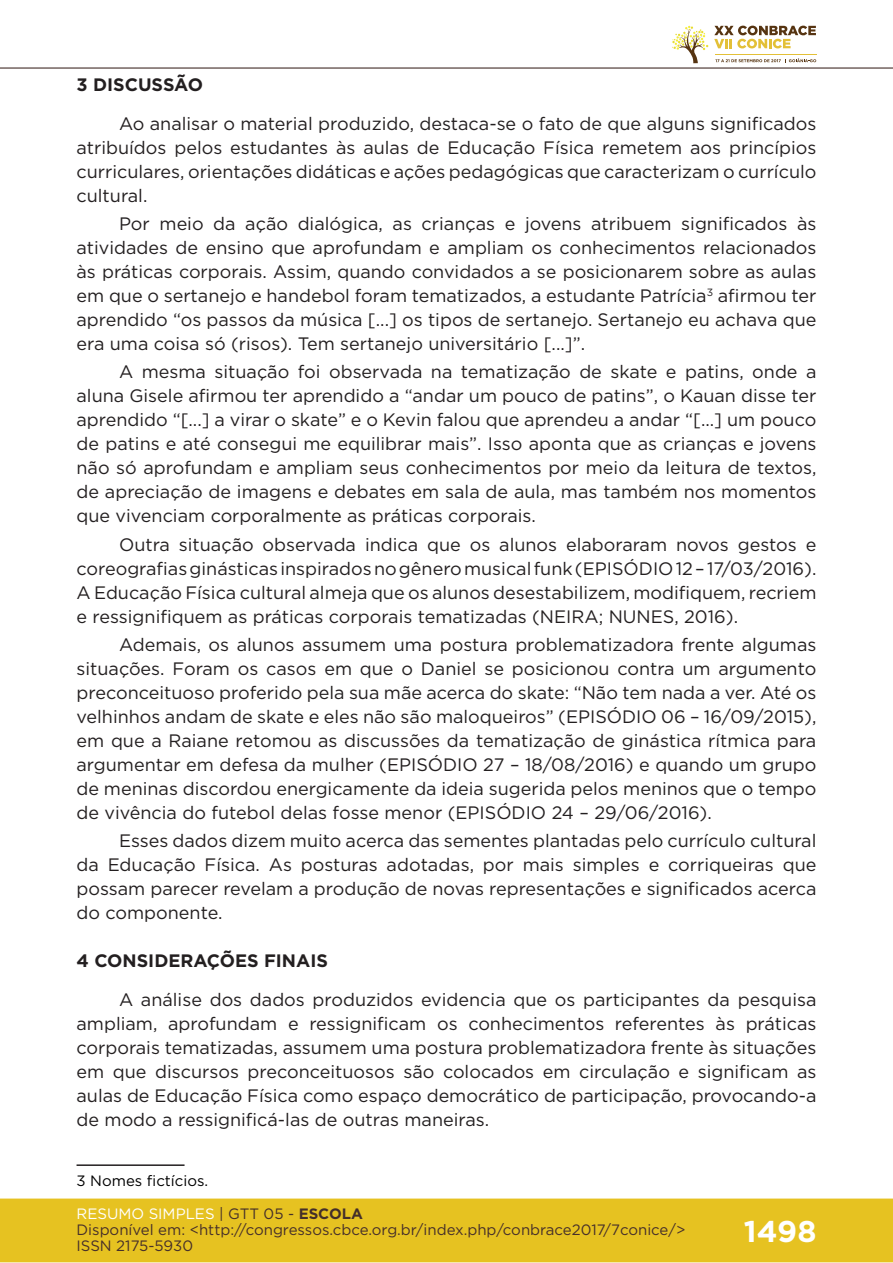
<style>
.page{position:relative;width:893px;height:1263px;background:#fff}
.page>*{position:absolute;margin:0;border:0;box-sizing:border-box;transform-origin:0 0}
.t1{font:700 30px "Gotham";color:#fff}
.t2{font:18px/24px "Gotham";color:#231f20;text-align:justify}
.t3{font:700 18px "Gotham";color:#231f20}
.t4{font:15px/16px "Gotham";color:#462f2a}
.t5{font:15px "Gotham";color:#000001}
.s1{color:#fff}
.s2{color:#442f2a}
.s3{font-weight:700;color:#442f2a}
</style>
<div class="page">
<div style="left:0;top:1198px;width:893px;height:64px;background:#e6c221;border:2px solid #e6c221"></div>
<hr style="left:0;top:67px;width:893px;height:2px;background:#442f2a">
<svg style="left:672px;top:26px;width:144px;height:37px"></svg>
<hr style="left:77px;top:1164px;width:108px;height:2px;background:#231f20">
<p class="t3" style="left:77px;top:73px;width:128px">3 DISCUSSÃO</p>
<p class="t2" style="left:77px;top:111px;width:741px;text-indent:43px">Ao analisar o material produzido, destaca-se o fato de que alguns significados atribuídos pelos estudantes às aulas de Educação Física remetem aos princípios curriculares, orientações didáticas e ações pedagógicas que caracterizam o currículo cultural.</p>
<p class="t2" style="left:77px;top:211px;width:741px;text-indent:43px">Por meio da ação dialógica, as crianças e jovens atribuem significados às atividades de ensino que aprofundam e ampliam os conhecimentos relacionados às práticas corporais. Assim, quando convidados a se posicionarem sobre as aulas em que o sertanejo e handebol foram tematizados, a estudante Patrícia<sup>3</sup> afirmou ter aprendido “os passos da música [...] os tipos de sertanejo. Sertanejo eu achava que era uma coisa só (risos). Tem sertanejo universitário [...]”.</p>
<p class="t2" style="left:77px;top:360px;width:741px;text-indent:43px">A mesma situação foi observada na tematização de skate e patins, onde a aluna Gisele afirmou ter aprendido a “andar um pouco de patins”, o Kauan disse ter aprendido “[...] a virar o skate” e o Kevin falou que aprendeu a andar “[...] um pouco de patins e até consegui me equilibrar mais”. Isso aponta que as crianças e jovens não só aprofundam e ampliam seus conhecimentos por meio da leitura de textos, de apreciação de imagens e debates em sala de aula, mas também nos momentos que vivenciam corporalmente as práticas corporais.</p>
<p class="t2" style="left:77px;top:532px;width:741px;text-indent:43px">Outra situação observada indica que os alunos elaboraram novos gestos e coreografias ginásticas inspirados no gênero musical funk (EPISÓDIO 12 – 17/03/2016).<br>A Educação Física cultural almeja que os alunos desestabilizem, modifiquem, recriem e ressignifiquem as práticas corporais tematizadas (NEIRA; NUNES, 2016).</p>
<p class="t2" style="left:77px;top:632px;width:741px;text-indent:43px">Ademais, os alunos assumem uma postura problematizadora frente algumas situações. Foram os casos em que o Daniel se posicionou contra um argumento preconceituoso proferido pela sua mãe acerca do skate: “Não tem nada a ver. Até os velhinhos andam de skate e eles não são maloqueiros” (EPISÓDIO 06 – 16/09/2015), em que a Raiane retomou as discussões da tematização de ginástica rítmica para argumentar em defesa da mulher (EPISÓDIO 27 – 18/08/2016) e quando um grupo de meninas discordou energicamente da ideia sugerida pelos meninos que o tempo de vivência do futebol delas fosse menor (EPISÓDIO 24 – 29/06/2016).</p>
<p class="t2" style="left:77px;top:828px;width:741px;text-indent:43px">Esses dados dizem muito acerca das sementes plantadas pelo currículo cultural da Educação Física. As posturas adotadas, por mais simples e corriqueiras que possam parecer revelam a produção de novas representações e significados acerca do componente.</p>
<p class="t3" style="left:77px;top:949px;width:253px">4 CONSIDERAÇÕES FINAIS</p>
<p class="t2" style="left:77px;top:988px;width:741px;text-indent:43px">A análise dos dados produzidos evidencia que os participantes da pesquisa ampliam, aprofundam e ressignificam os conhecimentos referentes às práticas corporais tematizadas, assumem uma postura problematizadora frente às situações em que discursos preconceituosos são colocados em circulação e significam as aulas de Educação Física como espaço democrático de participação, provocando-a de modo a ressignificá-las de outras maneiras.</p>
<p class="t5" style="left:77px;top:1171px;width:133px">3 Nomes fictícios.</p>
<p class="t4" style="left:77px;top:1205px;width:610px"><span class="s1">RESUMO SIMPLES</span> <span class="s2">| GTT 05 -</span> <span class="s3">ESCOLA<br></span>Disponível em: &lt;http://congressos.cbce.org.br/index.php/conbrace2017/7conice/&gt;<br>ISSN 2175-5930</p>
<h1 class="t1" style="left:744px;top:1212px;width:74px">1498</h1>
</div>
